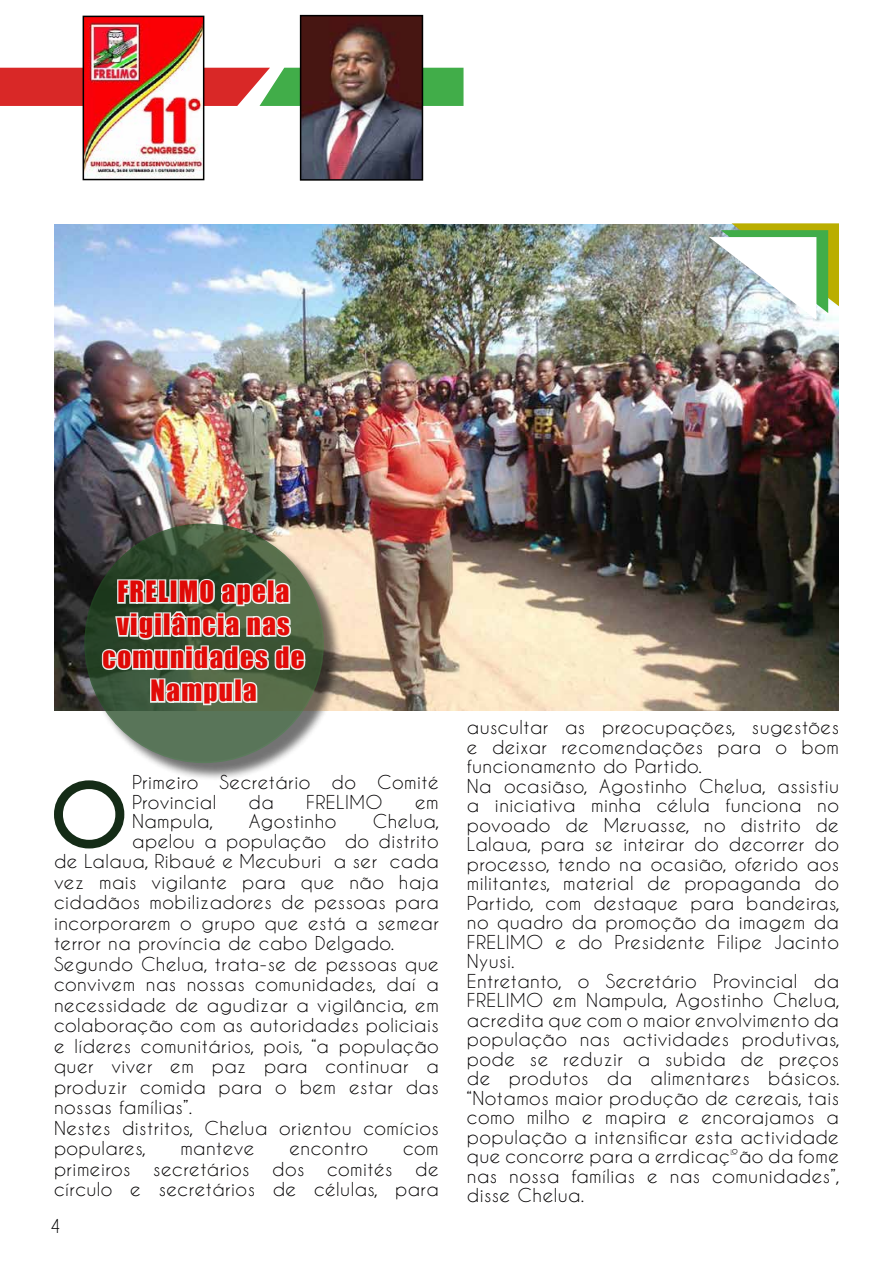
<style>
.page{position:relative;width:893px;height:1263px;background:#fff}
.page>*{position:absolute;margin:0;border:0;box-sizing:border-box;transform-origin:0 0}
.t1{font:700 85.2px "Caviar Dreams";color:#152c17}
.t2{font:27px/33px "Impact";letter-spacing:.05em;color:#f20403;text-align:center}
.t3{font:18px/19.5px "Caviar Dreams";letter-spacing:.025em;color:#040203}
.t4{font:18px "Caviar Dreams";color:#000}
</style>
<div class="page">
<svg style="left:0;top:68px;width:464px;height:38px;background:#ab6343"></svg>
<img style="left:86px;top:19px;width:115px;height:158px">
<div style="left:83px;top:16px;width:121px;height:164px;border:2px solid #000"></div>
<img style="left:303px;top:18px;width:117px;height:160px">
<div style="left:300px;top:15px;width:123px;height:166px;border:2px solid #000"></div>
<img style="left:54px;top:224px;width:785px;height:486px">
<div style="left:87px;top:526px;width:255px;height:256px;background:#000;opacity:.75"></div>
<svg style="left:85px;top:524px;width:238px;height:238px;background:#4f694c"></svg>
<svg style="left:100px;top:543px;width:207px;height:165px;background:#768671"></svg>
<svg style="left:709px;top:223px;width:130px;height:97px"></svg>
<h2 class="t2" style="left:103px;top:574px;width:203px">FRELIMO apela vigilância nas comunidades de<br>Nampula</h2>
<h1 class="t1" style="left:49px;top:764px;width:83px">O</h1>
<p class="t3" style="left:132px;top:772px;width:308px">Primeiro Secretário do Comité<br>Provincial</p>
<p class="t3" style="left:249px;top:792px;width:27px">da</p>
<p class="t3" style="left:306px;top:792px;width:78px">FRELIMO</p>
<p class="t3" style="left:415px;top:792px;width:25px">em</p>
<p class="t3" style="left:132px;top:811px;width:83px">Nampula,</p>
<p class="t3" style="left:249px;top:811px;width:89px">Agostinho</p>
<p class="t3" style="left:373px;top:811px;width:68px">Chelua,</p>
<p class="t3" style="left:132px;top:831px;width:308px">apelou a população do distrito</p>
<p class="t3" style="left:54px;top:851px;width:386px">de Lalaua, Ribaué e Mecuburi a ser cada</p>
<p class="t3" style="left:54px;top:872px;width:386px">vez mais vigilante para que não haja</p>
<p class="t3" style="left:54px;top:892px;width:386px">cidadãos mobilizadores de pessoas para</p>
<p class="t3" style="left:54px;top:913px;width:386px">incorporarem o grupo que está a semear</p>
<p class="t3" style="left:54px;top:933px;width:342px">terror na província de cabo Delgado.</p>
<p class="t3" style="left:54px;top:954px;width:386px">Segundo Chelua, trata-se de pessoas que</p>
<p class="t3" style="left:54px;top:974px;width:386px">convivem nas nossas comunidades, daí a</p>
<p class="t3" style="left:54px;top:995px;width:386px">necessidade de agudizar a vigilância, em</p>
<p class="t3" style="left:54px;top:1015px;width:386px">colaboração com as autoridades policiais</p>
<p class="t3" style="left:54px;top:1036px;width:386px">e líderes comunitários, pois, “a população</p>
<p class="t3" style="left:54px;top:1056px;width:386px">quer viver em paz para continuar a</p>
<p class="t3" style="left:54px;top:1077px;width:386px">produzir comida para o bem estar das</p>
<p class="t3" style="left:54px;top:1097px;width:140px">nossas famílias”.</p>
<p class="t3" style="left:54px;top:1118px;width:386px">Nestes distritos, Chelua orientou comícios</p>
<p class="t3" style="left:54px;top:1138px;width:93px">populares,</p>
<p class="t3" style="left:180px;top:1138px;width:76px">manteve</p>
<p class="t3" style="left:289px;top:1138px;width:80px">encontro</p>
<p class="t3" style="left:403px;top:1138px;width:37px">com</p>
<p class="t3" style="left:54px;top:1159px;width:78px">primeiros</p>
<p class="t3" style="left:153px;top:1159px;width:98px">secretários</p>
<p class="t3" style="left:272px;top:1159px;width:34px">dos</p>
<p class="t3" style="left:327px;top:1159px;width:67px">comités</p>
<p class="t3" style="left:54px;top:1158px;width:386px;line-height:20.5px;text-align:right">de<br>círculo e secretários de células, para</p>
<p class="t4" style="left:50px;top:1216px;width:12px">4</p>
<p class="t3" style="left:467px;top:717px;width:374px">auscultar as preocupações, sugestões e deixar recomendações para o bom funcionamento do Partido.<br>Na ocasiãso, Agostinho Chelua, assistiu a iniciativa minha célula funciona no povoado de Meruasse, no distrito de Lalaua, para se inteirar do decorrer do processo, tendo na ocasião, oferido aos militantes, material de propaganda do Partido, com destaque para bandeiras, no quadro da promoção da imagem da FRELIMO e do Presidente Filipe Jacinto Nyusi.<br>Entretanto, o Secretário Provincial da FRELIMO em Nampula, Agostinho Chelua, acredita que com o maior envolvimento da população nas actividades produtivas, pode se reduzir a subida de preços de produtos da alimentares básicos. “Notamos maior produção de cereais, tais como milho e mapira e encorajamos a população a intensificar esta actividade que concorre para a errdicaçºão da fome nas nossa famílias e nas comunidades”, disse Chelua.</p>
</div>
